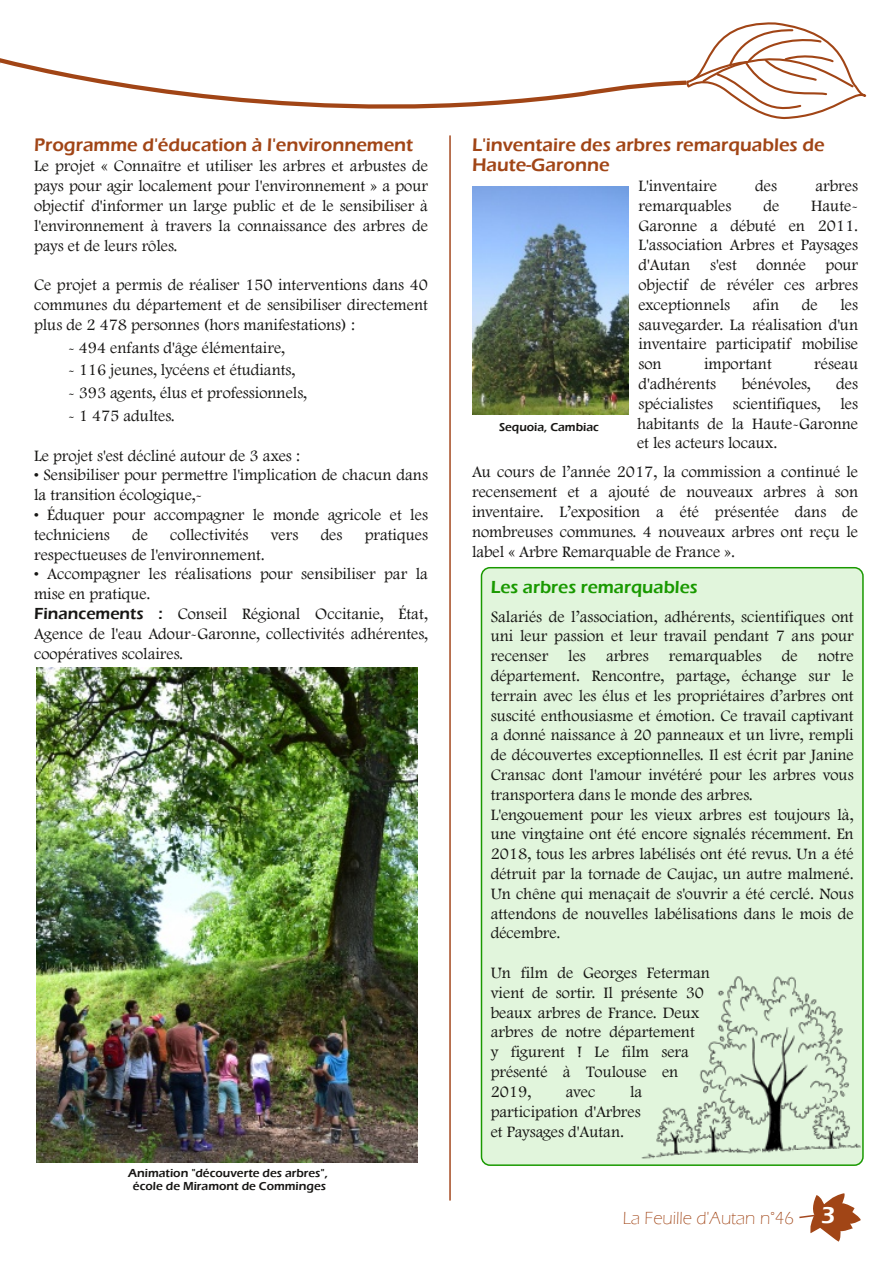
<style>
.page{position:relative;width:893px;height:1263px;background:#fff}
.page>*{position:absolute;margin:0;border:0;box-sizing:border-box;transform-origin:0 0}
.t1{font:600 18.75px/19.8px "Eras ITC";color:#a14516}
.t2{font:300 18px "Eras ITC";color:#a14516}
.t3{font:600 18px "Eras ITC";color:#199900}
.t4{font:16.5px/19.8px "Footlight MT Light";color:#171614;text-align:justify}
.t5{font:600 12px/13.5px "Eras ITC";color:#171614;text-align:center}
.s1{font-family:"Eras ITC";font-weight:600}
.s2{font-weight:600;font-size:24px;color:#fff}
</style>
<div class="page">
<svg style="left:799px;top:1193px;width:62px;height:48px"></svg>
<svg style="left:691px;top:22px;width:175px;height:97px"></svg>
<svg style="left:0;top:58px;width:691px;height:51px"></svg>
<hr style="left:449px;top:135px;width:2px;height:1065px;background:#a4481f">
<img style="left:37px;top:667px;width:380px;height:495px">
<div style="left:481px;top:568px;width:382px;height:597px;background:#e1f5dc;border-radius:9px"></div>
<img style="left:472px;top:186px;width:156px;height:228px">
<img style="left:637px;top:962px;width:227px;height:204px">
<p class="t1" style="left:34px;top:135px;width:381px">Programme d'éducation à l'environnement</p>
<p class="t4" style="left:34px;top:158px;width:395px">Le projet « Connaître et utiliser les arbres et arbustes de pays pour agir localement pour l'environnement » a pour objectif d'informer un large public et de le sensibiliser à l'environnement à travers la connaissance des arbres de pays et de leurs rôles.</p>
<p class="t4" style="left:34px;top:276px;width:395px">Ce projet a permis de réaliser 150 interventions dans 40 communes du département et de sensibiliser directement plus de 2 478 personnes (hors manifestations) :</p>
<p class="t4" style="left:68px;top:339px;width:218px">- 494 enfants d'âge élémentaire,</p>
<p class="t4" style="left:68px;top:362px;width:228px">- 116 jeunes, lycéens et étudiants,</p>
<p class="t4" style="left:68px;top:384px;width:240px">- 393 agents, élus et professionnels,</p>
<p class="t4" style="left:68px;top:407px;width:108px">- 1 475 adultes.</p>
<p class="t4" style="left:34px;top:447px;width:267px">Le projet s'est décliné autour de 3 axes :</p>
<p class="t4" style="left:34px;top:467px;width:395px">• Sensibiliser pour permettre l'implication de chacun dans la transition écologique,-</p>
<p class="t4" style="left:34px;top:506px;width:395px">• Éduquer pour accompagner le monde agricole et les techniciens</p>
<p class="t4" style="left:132px;top:526px;width:17px">de</p>
<p class="t4" style="left:170px;top:526px;width:80px">collectivités</p>
<p class="t4" style="left:271px;top:526px;width:29px">vers</p>
<p class="t4" style="left:321px;top:526px;width:23px">des</p>
<p class="t4" style="left:365px;top:526px;width:65px">pratiques</p>
<p class="t4" style="left:34px;top:546px;width:232px">respectueuses de l'environnement.</p>
<p class="t4" style="left:34px;top:566px;width:395px;text-align:left">• Accompagner les réalisations pour sensibiliser par la mise en pratique.<br><span class="s1">Financements :</span> Conseil Régional Occitanie, État, Agence de l'eau Adour-Garonne, collectivités adhérentes, coopératives scolaires.</p>
<p class="t5" style="left:128px;top:1166px;width:201px">Animation "découverte des arbres", école de Miramont de Comminges</p>
<p class="t1" style="left:472px;top:135px;width:354px">L'inventaire des arbres remarquables de<br>Haute-Garonne</p>
<p class="t4" style="left:638px;top:177px;width:80px">L'inventaire</p>
<p class="t4" style="left:755px;top:177px;width:23px">des</p>
<p class="t4" style="left:815px;top:177px;width:44px">arbres</p>
<p class="t4" style="left:638px;top:197px;width:95px">remarquables</p>
<p class="t4" style="left:763px;top:197px;width:17px">de</p>
<p class="t4" style="left:638px;top:197px;width:221px;text-indent:173px">Haute-Garonne a débuté en 2011.<br>L'association Arbres et Paysages d'Autan s'est donnée pour objectif de révéler ces arbres exceptionnels</p>
<p class="t4" style="left:638px;top:296px;width:221px;text-indent:202px">les sauvegarder. La réalisation d'un inventaire participatif mobilise son</p>
<p class="t4" style="left:753px;top:296px;width:28px">afin</p>
<p class="t4" style="left:802px;top:296px;width:17px">de</p>
<p class="t4" style="left:704px;top:355px;width:69px">important</p>
<p class="t4" style="left:814px;top:355px;width:45px">réseau</p>
<p class="t4" style="left:638px;top:375px;width:79px">d'adhérents</p>
<p class="t4" style="left:742px;top:375px;width:70px">bénévoles,</p>
<p class="t4" style="left:637px;top:375px;width:223px;text-indent:199px">des spécialistes scientifiques, les habitants de la Haute-Garonne et les acteurs locaux.</p>
<p class="t4" style="left:472px;top:464px;width:388px">Au cours de l’année 2017, la commission a continué le recensement et a ajouté de nouveaux arbres à son inventaire. L’exposition a été présentée dans de nombreuses communes. 4 nouveaux arbres ont reçu le label « Arbre Remarquable de France ».</p>
<p class="t5" style="left:499px;top:421px;width:101px">Sequoia, Cambiac</p>
<p class="t3" style="left:491px;top:576px;width:208px">Les arbres remarquables</p>
<p class="t4" style="left:491px;top:608px;width:364px;text-align:left">Salariés de l’association, adhérents, scientifiques ont uni leur passion et leur travail pendant 7 ans pour recenser les arbres remarquables de notre département. Rencontre, partage, échange sur le terrain avec les élus et les propriétaires d’arbres ont suscité enthousiasme et émotion. Ce travail captivant a donné naissance à 20 panneaux et un livre, rempli de découvertes exceptionnelles. Il est écrit par Janine Cransac dont l'amour invétéré pour les arbres vous transportera dans le monde des arbres.<br>L'engouement pour les vieux arbres est toujours là, une vingtaine ont été encore signalés récemment. En 2018, tous les arbres labélisés ont été revus. Un a été détruit par la tornade de Caujac, un autre malmené.<br>Un chêne qui menaçait de s'ouvrir a été cerclé. Nous attendons de nouvelles labélisations dans le mois de décembre.</p>
<p class="t4" style="left:491px;top:964px;width:221px;text-align:left">Un film de Georges Feterman vient de sortir. Il présente 30 beaux arbres de France. Deux arbres de notre département<br>y figurent ! Le film sera présenté à Toulouse en<br>2019,</p>
<p class="t4" style="left:491px;top:1083px;width:153px;text-indent:139px">la participation d'Arbres et Paysages d'Autan.</p>
<p class="t4" style="left:566px;top:1083px;width:31px">avec</p>
<p class="t2" style="left:623px;top:1208px;width:214px">La Feuille d'Autan n°46 <span class="s2">3</span></p>
</div>
